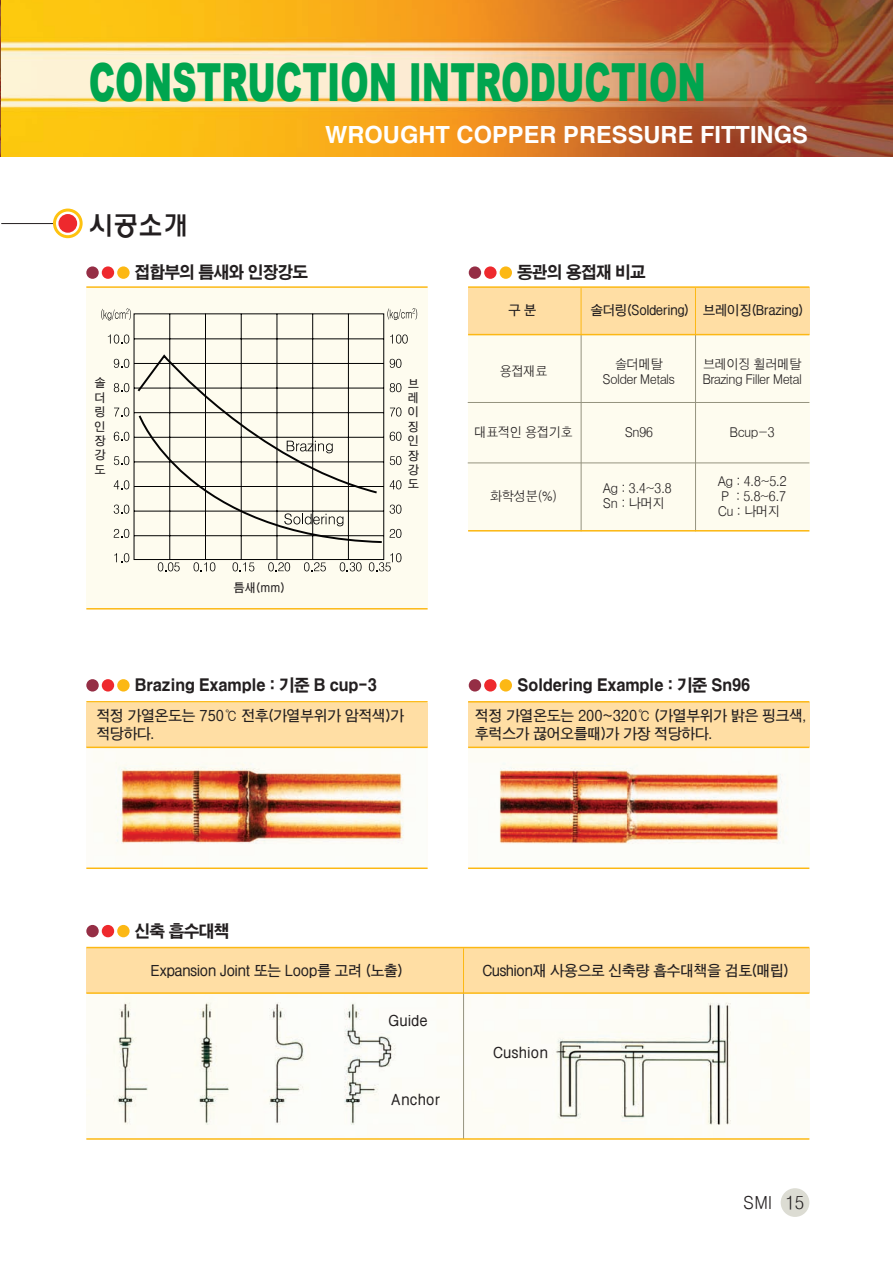
<style>
.page{position:relative;width:893px;height:1264px;background:#fff}
.page>*{position:absolute;margin:0;border:0;box-sizing:border-box;transform-origin:0 0}
.t1{font:900 52.5px "Arial";color:#00a54f;scale:.65 1}
.t2{font:27px "H Ywul M";color:#231f20;scale:.95 1}
.t3{font:700 23.7px "Helvetica";color:#fff}
.t4{font:18px "H2 gtr M";color:#231f20;scale:.95 1}
.t5{font:16.5px "H Ygtr E";letter-spacing:-.05em;color:#231f20;scale:.95 1}
.t6{font:15px/18px "H2 gtr B";letter-spacing:-.05em;color:#231f20;scale:.95 1}
.t7{font:15px "H2 gtr B";color:#231f20;scale:.95 1}
.t8{font:13.5px/14.9px "H2 gtr M";letter-spacing:-.075em;color:#231f20;scale:.95 1}
.t9{font:13.5px "H2 gtr B";letter-spacing:-.05em;color:#231f20;scale:.95 1}
.t10{font:12px/14.4px "H2 gtr B";color:#231f20;text-align:justify;scale:.95 1}
</style>
<div class="page">
<hr style="left:1px;top:223px;width:53px;height:1px;background:#231f20">
<div style="left:53px;top:209px;width:30px;height:29px;border:3px solid #fec210;border-radius:50%"></div>
<div style="left:58px;top:214px;width:19px;height:19px;background:#ee292d;border-radius:50%"></div>
<div style="left:780px;top:1188px;width:29px;height:29px;background:#dcdcd3;border-radius:50%"></div>
<div style="left:468px;top:335px;width:341px;height:196px;background:#fefcef"></div>
<div style="left:86px;top:948px;width:723px;height:45px;background:#ffdea4"></div>
<hr style="left:468px;top:402px;width:341px;height:1px;background:#95937f">
<hr style="left:468px;top:463px;width:341px;height:1px;background:#95937f">
<div style="left:86px;top:266px;width:13px;height:13px;background:#952e45;border-radius:50%"></div>
<div style="left:102px;top:266px;width:12px;height:13px;background:#ee292d;border-radius:50%"></div>
<div style="left:117px;top:266px;width:13px;height:13px;background:#fcb814;border-radius:50%"></div>
<div style="left:469px;top:266px;width:12px;height:13px;background:#952e45;border-radius:50%"></div>
<div style="left:484px;top:266px;width:12px;height:13px;background:#ee292d;border-radius:50%"></div>
<div style="left:499px;top:266px;width:13px;height:13px;background:#fcb814;border-radius:50%"></div>
<div style="left:86px;top:679px;width:13px;height:13px;background:#952e45;border-radius:50%"></div>
<div style="left:102px;top:679px;width:12px;height:13px;background:#ee292d;border-radius:50%"></div>
<div style="left:117px;top:679px;width:13px;height:13px;background:#fcb814;border-radius:50%"></div>
<div style="left:86px;top:925px;width:13px;height:12px;background:#952e45;border-radius:50%"></div>
<div style="left:102px;top:925px;width:12px;height:12px;background:#ee292d;border-radius:50%"></div>
<div style="left:117px;top:925px;width:13px;height:12px;background:#fcb814;border-radius:50%"></div>
<div style="left:469px;top:679px;width:12px;height:13px;background:#952e45;border-radius:50%"></div>
<div style="left:484px;top:679px;width:12px;height:13px;background:#ee292d;border-radius:50%"></div>
<div style="left:499px;top:679px;width:13px;height:13px;background:#fcb814;border-radius:50%"></div>
<img style="left:86px;top:994px;width:710px;height:144px">
<hr style="left:463px;top:948px;width:1px;height:45px;background:#fcb814">
<hr style="left:463px;top:993px;width:1px;height:146px;background:#95937f">
<hr style="left:86px;top:1138px;width:723px;height:2px;background:#fcb814">
<hr style="left:86px;top:992px;width:723px;height:2px;background:#fcb814">
<hr style="left:86px;top:947px;width:723px;height:1px;background:#fcb814">
<div style="left:86px;top:703px;width:341px;height:44px;background:#ffdea4"></div>
<img style="left:86px;top:748px;width:341px;height:97px">
<hr style="left:86px;top:867px;width:341px;height:2px;background:#fcb814">
<hr style="left:86px;top:747px;width:341px;height:1px;background:#fcb814">
<hr style="left:86px;top:701px;width:341px;height:2px;background:#fcb814">
<hr style="left:86px;top:608px;width:341px;height:2px;background:#fcb814">
<div style="left:468px;top:703px;width:341px;height:44px;background:#ffdea4"></div>
<img style="left:468px;top:748px;width:341px;height:96px">
<hr style="left:468px;top:867px;width:341px;height:2px;background:#fcb814">
<hr style="left:468px;top:747px;width:341px;height:1px;background:#fcb814">
<hr style="left:468px;top:701px;width:341px;height:2px;background:#fcb814">
<div style="left:468px;top:287px;width:341px;height:48px;background:#ffdea4"></div>
<hr style="left:468px;top:286px;width:341px;height:2px;background:#fcb814">
<div style="left:86px;top:288px;width:341px;height:320px;background:#fefcef"></div>
<svg style="left:133px;top:313px;width:251px;height:247px"></svg>
<svg style="left:136px;top:356px;width:248px;height:188px"></svg>
<svg style="left:158px;top:562px;width:22px;height:9px"></svg>
<svg style="left:193px;top:562px;width:22px;height:9px"></svg>
<svg style="left:232px;top:562px;width:22px;height:9px"></svg>
<svg style="left:268px;top:562px;width:22px;height:9px"></svg>
<svg style="left:304px;top:562px;width:22px;height:9px"></svg>
<svg style="left:340px;top:562px;width:21px;height:9px"></svg>
<svg style="left:390px;top:334px;width:18px;height:10px"></svg>
<svg style="left:390px;top:359px;width:11px;height:9px"></svg>
<svg style="left:390px;top:383px;width:11px;height:9px"></svg>
<svg style="left:390px;top:407px;width:11px;height:9px"></svg>
<svg style="left:390px;top:432px;width:11px;height:9px"></svg>
<svg style="left:390px;top:456px;width:11px;height:9px"></svg>
<svg style="left:390px;top:480px;width:11px;height:9px"></svg>
<svg style="left:389px;top:505px;width:12px;height:9px"></svg>
<svg style="left:389px;top:529px;width:12px;height:9px"></svg>
<svg style="left:369px;top:553px;width:32px;height:18px"></svg>
<svg style="left:108px;top:334px;width:21px;height:10px"></svg>
<svg style="left:114px;top:359px;width:15px;height:9px"></svg>
<svg style="left:114px;top:383px;width:15px;height:9px"></svg>
<svg style="left:114px;top:407px;width:15px;height:9px"></svg>
<svg style="left:114px;top:432px;width:15px;height:9px"></svg>
<svg style="left:114px;top:456px;width:15px;height:9px"></svg>
<svg style="left:114px;top:480px;width:15px;height:9px"></svg>
<svg style="left:114px;top:505px;width:15px;height:9px"></svg>
<svg style="left:114px;top:529px;width:15px;height:9px"></svg>
<svg style="left:114px;top:553px;width:15px;height:9px"></svg>
<svg style="left:387px;top:308px;width:30px;height:12px"></svg>
<svg style="left:101px;top:309px;width:30px;height:11px"></svg>
<svg style="left:287px;top:441px;width:46px;height:12px"></svg>
<svg style="left:284px;top:513px;width:59px;height:13px"></svg>
<hr style="left:86px;top:286px;width:341px;height:2px;background:#fcb814">
<hr style="left:581px;top:288px;width:1px;height:46px;background:#fcb814">
<hr style="left:581px;top:335px;width:1px;height:196px;background:#95937f">
<hr style="left:695px;top:288px;width:1px;height:46px;background:#fcb814">
<hr style="left:695px;top:335px;width:1px;height:196px;background:#95937f">
<hr style="left:468px;top:334px;width:341px;height:1px;background:#fcb814">
<hr style="left:468px;top:530px;width:341px;height:2px;background:#fcb814">
<img style="left:0;top:0;width:893px;height:156px">
<h1 class="t1" style="left:89px;top:44px;width:943px">CONSTRUCTION INTRODUCTION</h1>
<h2 class="t2" style="left:88px;top:211px;width:107px">시공소개</h2>
<h3 class="t3" style="left:325px;top:120px;width:484px">WROUGHT COPPER PRESSURE FITTINGS</h3>
<p class="t5" style="left:135px;top:264px;width:184px">접합부의 틈새와 인장강도</p>
<p class="t5" style="left:517px;top:264px;width:137px">동관의 용접재 비교</p>
<p class="t10" style="left:94px;top:376px;width:13px">솔 더 링 인 장 강 도</p>
<p class="t10" style="left:408px;top:376px;width:14px">브 레 이 징 인 장 강 도</p>
<p class="t10" style="left:233px;top:581px;width:55px">틈새(mm)</p>
<p class="t5" style="left:135px;top:677px;width:257px">Brazing Example : 기준 B cup-3</p>
<p class="t9" style="left:508px;top:304px;width:32px">구 분</p>
<p class="t9" style="left:590px;top:304px;width:225px">솔더링(Soldering) 브레이징(Brazing)</p>
<p class="t8" style="left:499px;top:364px;width:52px">용접재료</p>
<p class="t8" style="left:602px;top:357px;width:78px;text-align:center">솔더메탈<br>Solder Metals</p>
<p class="t8" style="left:702px;top:357px;width:107px">브레이징 휠러메탈<br>Brazing Filler Metal</p>
<p class="t8" style="left:474px;top:425px;width:106px">대표적인 용접기호</p>
<p class="t8" style="left:624px;top:425px;width:32px">Sn96</p>
<p class="t8" style="left:729px;top:425px;width:49px">Bcup-3</p>
<p class="t8" style="left:490px;top:488px;width:73px">화학성분(%)</p>
<p class="t8" style="left:603px;top:481px;width:74px">Ag : 3.4~3.8<br>Sn : 나머지</p>
<p class="t8" style="left:718px;top:474px;width:74px;text-align:justify">Ag : 4.8~5.2<br>P : 5.8~6.7<br>Cu : 나머지</p>
<p class="t5" style="left:517px;top:677px;width:247px">Soldering Example : 기준 Sn96</p>
<p class="t6" style="left:96px;top:707px;width:326px">적정 가열온도는 750℃ 전후(가열부위가 암적색)가 적당하다.</p>
<p class="t6" style="left:475px;top:707px;width:350px">적정 가열온도는 200~320℃ (가열부위가 밝은 핑크색, 후럭스가 끊어오를때)가 가장 적당하다.</p>
<p class="t5" style="left:135px;top:923px;width:101px">신축 흡수대책</p>
<p class="t6" style="left:151px;top:961px;width:267px">Expansion Joint 또는 Loop를 고려 (노출)</p>
<p class="t6" style="left:482px;top:961px;width:324px">Cushion재 사용으로 신축량 흡수대책을 검토(매립)</p>
<p class="t6" style="left:388px;top:1011px;width:43px">Guide</p>
<p class="t6" style="left:391px;top:1090px;width:54px">Anchor</p>
<p class="t7" style="left:493px;top:1045px;width:60px">Cushion</p>
<p class="t4" style="left:743px;top:1193px;width:66px">SMI 15</p>
</div>
